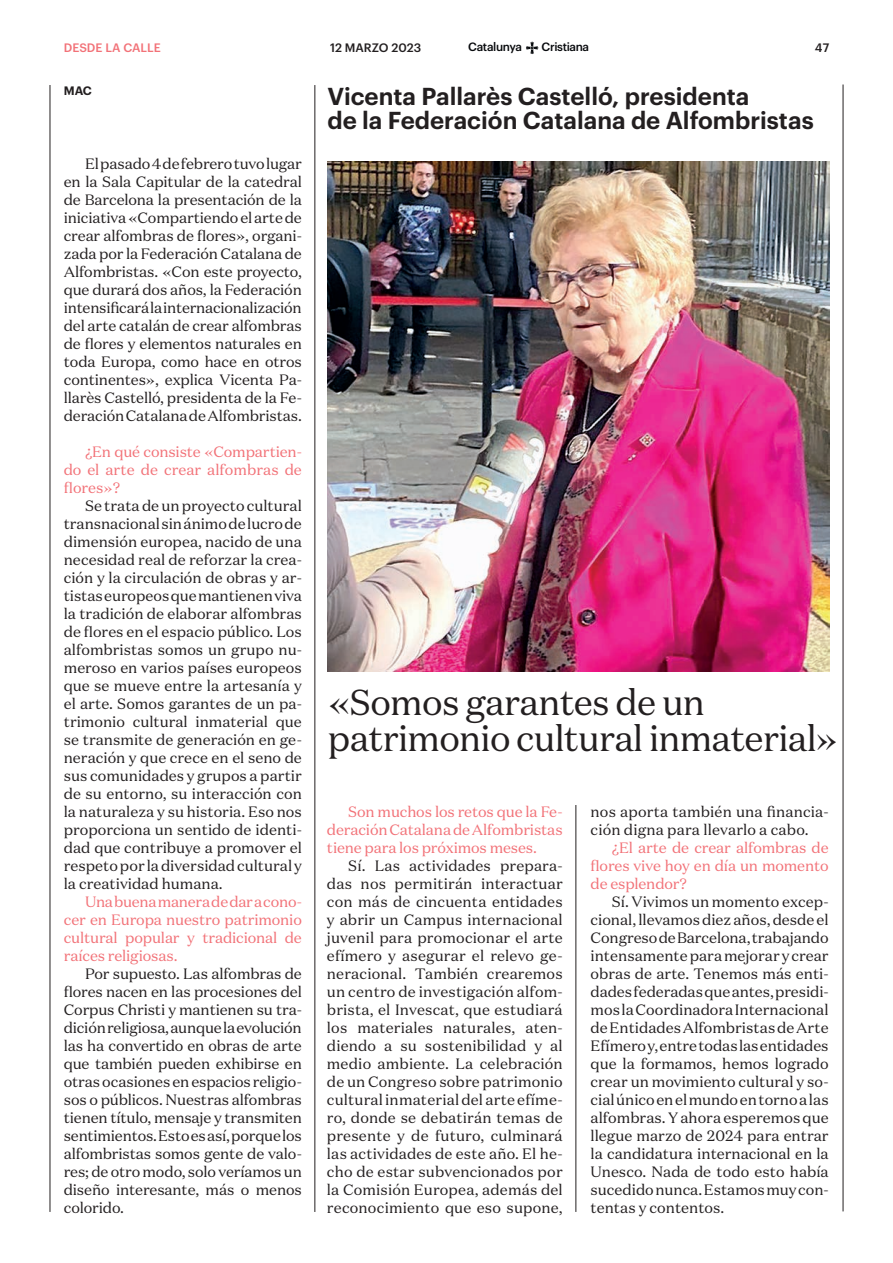
<style>
.page{position:relative;width:893px;height:1263px;background:#fff}
.page>*{position:absolute;margin:0;border:0;box-sizing:border-box;transform-origin:0 0}
.t1{font:36px/36px "Domaine Text";letter-spacing:-.02em;color:#231f20}
.t2{font:600 24px/24px "Graphik";color:#231f20}
.t3{font:15px/18px "Domaine Text";color:#231f20;text-align:justify}
.t4{font:15px/18px "Domaine Text";letter-spacing:-.01em;color:#f27278;text-align:justify}
.t5{font:500 12px "Graphik";color:#231f20}
.t6{font:500 12px "Graphik";color:#f27278}
.t7{font:600 12px "Graphik";color:#231f20}
.t8{font:500 11.85px "Graphik";letter-spacing:-.03em;color:#07090c}
</style>
<div class="page">
<svg style="left:526px;top:42px;width:12px;height:12px"></svg>
<hr style="left:843px;top:85px;width:1px;height:1126px;background:#231f20">
<hr style="left:50px;top:85px;width:1px;height:1127px;background:#231f20">
<hr style="left:315px;top:85px;width:1px;height:1127px;background:#231f20">
<hr style="left:576px;top:805px;width:1px;height:407px;background:#231f20">
<img style="left:328px;top:162px;width:502px;height:509px">
<p class="t6" style="left:64px;top:39px;width:98px">DESDE LA CALLE</p>
<p class="t5" style="left:330px;top:38px;width:93px">12 MARZO 2023</p>
<p class="t8" style="left:468px;top:38px;width:55px">Catalunya</p>
<p class="t8" style="left:542px;top:38px;width:49px">Cristiana</p>
<p class="t5" style="left:815px;top:38px;width:16px">47</p>
<p class="t7" style="left:64px;top:81px;width:30px">MAC</p>
<h2 class="t2" style="left:327px;top:82px;width:488px">Vicenta Pallarès Castelló, presidenta<br>de la Federación Catalana de Alfombristas</h2>
<p class="t3" style="left:64px;top:154px;width:240px;text-indent:21px">El pasado 4 de febrero tuvo lugar en la Sala Capitular de la catedral de Barcelona la presentación de la iniciativa «Compartiendo el arte de crear alfombras de flores», organi&shy;zada por la Federación Catalana de Alfombristas. «Con este proyecto, que durará dos años, la Federación intensificará la internacionalización del arte catalán de crear alfombras de flores y elementos naturales en toda Europa, como hace en otros continentes», explica Vicenta Pa&shy;llarès Castelló, presidenta de la Fe&shy;deración Catalana de Alfombristas.</p>
<p class="t4" style="left:64px;top:442px;width:240px;text-indent:21px">¿En qué consiste «Compartien&shy;do el arte de crear alfombras de flores»?</p>
<p class="t3" style="left:64px;top:496px;width:240px;text-indent:21px">Se trata de un proyecto cultural transnacional sin ánimo de lucro de dimensión europea, nacido de una necesidad real de reforzar la crea&shy;ción y la circulación de obras y ar&shy;tistas europeos que mantienen viva la tradición de elaborar alfombras de flores en el espacio público. Los alfombristas somos un grupo nu&shy;meroso en varios países europeos que se mueve entre la artesanía y el arte. Somos garantes de un pa&shy;trimonio cultural inmaterial que se transmite de generación en ge&shy;neración y que crece en el seno de sus comunidades y grupos a partir de su entorno, su interacción con la naturaleza y su historia. Eso nos proporciona un sentido de identi&shy;dad que contribuye a promover el respeto por la diversidad cultural y la creatividad humana.</p>
<p class="t4" style="left:64px;top:892px;width:240px;text-indent:21px">Una buena manera de dar a cono&shy;cer en Europa nuestro patrimonio cultural popular y tradicional de raíces religiosas.</p>
<p class="t3" style="left:64px;top:964px;width:240px;text-indent:21px">Por supuesto. Las alfombras de flores nacen en las procesiones del Corpus Christi y mantienen su tra&shy;dición religiosa, aunque la evolución las ha convertido en obras de arte que también pueden exhibirse en otras ocasiones en espacios religio&shy;sos o públicos. Nuestras alfombras tienen título, mensaje y transmiten sentimientos. Esto es así, porque los alfombristas somos gente de valo&shy;res; de otro modo, solo veríamos un diseño interesante, más o menos colorido.</p>
<h1 class="t1" style="left:328px;top:683px;width:512px">«Somos garantes de un patrimonio cultural inmaterial»</h1>
<p class="t4" style="left:327px;top:802px;width:237px;text-indent:21px">Son muchos los retos que la Fe&shy;deración Catalana de Alfombristas tiene para los próximos meses.</p>
<p class="t3" style="left:327px;top:856px;width:237px;text-indent:21px">Sí. Las actividades prepara&shy;das nos permitirán interactuar con más de cincuenta entidades y abrir un Campus internacional juvenil para promocionar el arte efímero y asegurar el relevo ge&shy;neracional. También crearemos un centro de investigación alfom&shy;brista, el Invescat, que estudiará los materiales naturales, aten&shy;diendo a su sostenibilidad y al medio ambiente. La celebración de un Congreso sobre patrimonio cultural inmaterial del arte efíme&shy;ro, donde se debatirán temas de presente y de futuro, culminará las actividades de este año. El he&shy;cho de estar subvencionados por la Comisión Europea, además del reconocimiento que eso supone,</p>
<p class="t3" style="left:591px;top:802px;width:240px">nos aporta también una financia&shy;ción digna para llevarlo a cabo.</p>
<p class="t4" style="left:591px;top:838px;width:240px;text-indent:21px">¿El arte de crear alfombras de flores vive hoy en día un momento de esplendor?</p>
<p class="t3" style="left:591px;top:892px;width:240px;text-indent:21px">Sí. Vivimos un momento excep&shy;cional, llevamos diez años, desde el Congreso de Barcelona, trabajando intensamente para mejorar y crear obras de arte. Tenemos más enti&shy;dades federadas que antes, presidi&shy;mos la Coordinadora Internacional de Entidades Alfombristas de Arte Efímero y, entre todas las entidades que la formamos, hemos logrado crear un movimiento cultural y so&shy;cial único en el mundo en torno a las alfombras. Y ahora esperemos que llegue marzo de 2024 para entrar la candidatura internacional en la Unesco. Nada de todo esto había sucedido nunca. Estamos muy con&shy;tentas y contentos.</p>
</div>
